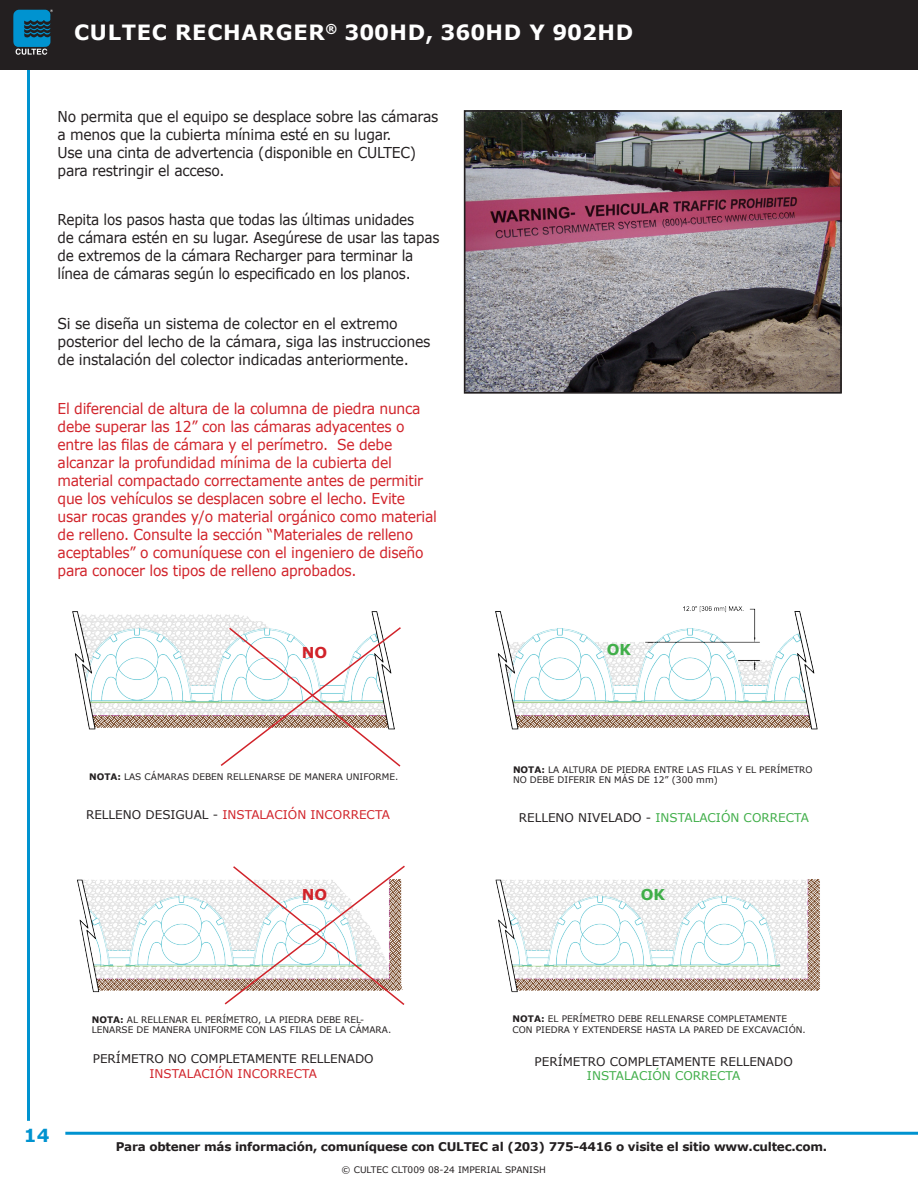
<style>
.page{position:relative;width:918px;height:1188px;background:#fff}
.page>*{position:absolute;margin:0;border:0;box-sizing:border-box;transform-origin:0 0}
.t1{font:700 21px "Verdana";letter-spacing:.035em;color:#fff}
.t2{font:700 18px "Verdana";color:#0093d0}
.t3{font:15px/18px "Verdana";letter-spacing:-.02em;color:#d1232a;scale:.93 1}
.t4{font:15px/18px "Verdana";letter-spacing:-.02em;color:#231f20;scale:.91 1}
.t5{font:15px/18px "Verdana";letter-spacing:-.02em;color:#231f20;scale:.93 1}
.t6{font:15px/18px "Verdana";letter-spacing:-.02em;color:#231f20;scale:.94 1}
.t7{font:700 15px "Verdana";color:#d1232a}
.t8{font:700 15px "Verdana";color:#40ae49}
.t9{font:700 12px "Verdana";letter-spacing:-.02em;color:#231f20}
.t10{font:12px "Verdana";color:#231f20}
.t11{font:12px "Verdana";color:#d1232a}
.t12{font:12px "Verdana";color:#40ae49}
.t13{font:9px/10.8px "Verdana";color:#231f20}
.s1{font-weight:700}
.s2{color:#231f20}
</style>
<div class="page">
<hr style="left:27px;top:53px;width:3px;height:1068px;background:#0093d0">
<div style="left:0;top:0;width:918px;height:70px;background:#231f20"></div>
<hr style="left:65px;top:1132px;width:853px;height:3px;background:#0093d0">
<svg style="left:13px;top:9px;width:40px;height:46px"></svg>
<img style="left:72px;top:606px;width:746px;height:124px">
<img style="left:77px;top:879px;width:743px;height:114px">
<svg style="left:223px;top:865px;width:184px;height:140px"></svg>
<img style="left:467px;top:113px;width:372px;height:278px">
<div style="left:464px;top:110px;width:378px;height:284px;border:2px solid #231f20"></div>
<svg style="left:219px;top:626px;width:184px;height:141px"></svg>
<h1 class="t1" style="left:74px;top:17px;width:561px">CULTEC RECHARGER<sup>®</sup> 300HD, 360HD Y 902HD</h1>
<p class="t5" style="left:58px;top:107px;width:411px">No permita que el equipo se desplace sobre las cámaras a menos que la cubierta mínima esté en su lugar.<br>Use una cinta de advertencia (disponible en CULTEC) para restringir el acceso.</p>
<p class="t4" style="left:58px;top:211px;width:421px">Repita los pasos hasta que todas las últimas unidades<br>de cámara estén en su lugar. Asegúrese de usar las tapas de extremos de la cámara Recharger para terminar la línea de cámaras según lo especificado en los planos.</p>
<p class="t6" style="left:58px;top:314px;width:398px">Si se diseña un sistema de colector en el extremo posterior del lecho de la cámara, siga las instrucciones de instalación del colector indicadas anteriormente.</p>
<p class="t3" style="left:58px;top:400px;width:410px">El diferencial de altura de la columna de piedra nunca debe superar las 12” con las cámaras adyacentes o entre las filas de cámara y el perímetro. Se debe alcanzar la profundidad mínima de la cubierta del material compactado correctamente antes de permitir que los vehículos se desplacen sobre el lecho. Evite usar rocas grandes y/o material orgánico como material de relleno. Consulte la sección “Materiales de relleno aceptables” o comuníquese con el ingeniero de diseño para conocer los tipos de relleno aprobados.</p>
<p class="t7" style="left:302px;top:642px;width:27px">NO</p>
<p class="t8" style="left:607px;top:639px;width:26px">OK</p>
<p class="t13" style="left:89px;top:771px;width:311px"><span class="s1">NOTA:</span> LAS CÁMARAS DEBEN RELLENARSE DE MANERA UNIFORME.</p>
<p class="t13" style="left:513px;top:764px;width:301px"><span class="s1">NOTA:</span> LA ALTURA DE PIEDRA ENTRE LAS FILAS Y EL PERÍMETRO<br>NO DEBE DIFERIR EN MÁS DE 12” (300 mm)</p>
<p class="t11" style="left:86px;top:807px;width:305px"><span class="s2">RELLENO DESIGUAL -</span> INSTALACIÓN INCORRECTA</p>
<p class="t12" style="left:519px;top:809px;width:292px"><span class="s2">RELLENO NIVELADO -</span> INSTALACIÓN CORRECTA</p>
<p class="t7" style="left:302px;top:884px;width:27px">NO</p>
<p class="t8" style="left:641px;top:884px;width:26px">OK</p>
<p class="t2" style="left:24px;top:1123px;width:27px">14</p>
<p class="t13" style="left:92px;top:1014px;width:301px"><span class="s1">NOTA:</span> AL RELLENAR EL PERÍMETRO, LA PIEDRA DEBE REL-<br>LENARSE DE MANERA UNIFORME CON LAS FILAS DE LA CÁMARA.</p>
<p class="t13" style="left:513px;top:1013px;width:295px"><span class="s1">NOTA:</span> EL PERÍMETRO DEBE RELLENARSE COMPLETAMENTE<br>CON PIEDRA Y EXTENDERSE HASTA LA PARED DE EXCAVACIÓN.</p>
<p class="t10" style="left:93px;top:1051px;width:282px">PERÍMETRO NO COMPLETAMENTE RELLENADO</p>
<p class="t11" style="left:150px;top:1065px;width:169px">INSTALACIÓN INCORRECTA</p>
<p class="t10" style="left:535px;top:1053px;width:260px">PERÍMETRO COMPLETAMENTE RELLENADO</p>
<p class="t12" style="left:587px;top:1068px;width:155px">INSTALACIÓN CORRECTA</p>
<p class="t9" style="left:116px;top:1138px;width:713px">Para obtener más información, comuníquese con CULTEC al (203) 775-4416 o visite el sitio www.cultec.com.</p>
<p class="t13" style="left:342px;top:1164px;width:206px">© CULTEC CLT009 08-24 IMPERIAL SPANISH</p>
</div>
